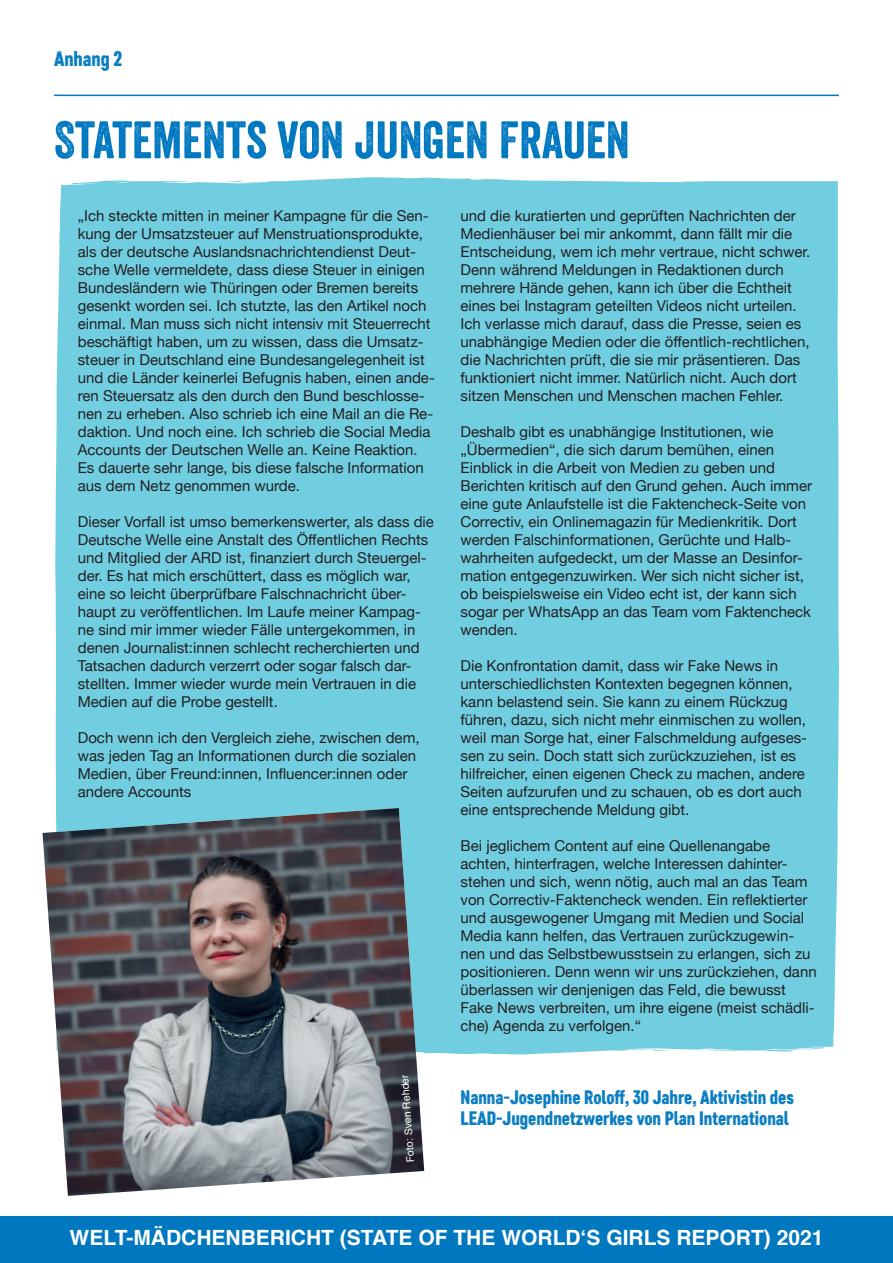
<style>
.page{position:relative;width:893px;height:1263px;background:#fff}
.page>*{position:absolute;margin:0;border:0;box-sizing:border-box;transform-origin:0 0}
.t1{font:51px "Veneer";color:#0078c0}
.t2{font:700 21px "Helvetica";color:#fff}
.t3{font:21px "Core Paint B3";color:#0078c0}
.t4{font:19.5px/21px "Core Paint B3";color:#0078c0}
.t5{font:15px/18px "Helvetica Neue";color:#231f20}
.t6{font:10.5px "Helvetica";color:#fff}
</style>
<div class="page">
<div style="left:0;top:1216px;width:893px;height:47px;background:#0078c0"></div>
<hr style="left:54px;top:95px;width:785px;height:1px;background:#0078c0">
<div style="left:55px;top:177px;width:784px;height:878px;background:#71cee1"></div>
<img style="left:43px;top:808px;width:381px;height:388px">
<h2 class="t3" style="left:54px;top:46px;width:70px">Anhang 2</h2>
<h1 class="t1" style="left:54px;top:109px;width:577px">STATEMENTS VON JUNGEN FRAUEN</h1>
<p class="t5" style="left:78px;top:206px;width:359px">„Ich steckte mitten in meiner Kampagne für die Sen&shy;kung der Umsatzsteuer auf Menstruationsprodukte, als der deutsche Auslandsnachrichtendienst Deut&shy;sche Welle vermeldete, dass diese Steuer in einigen Bundesländern wie Thüringen oder Bremen bereits gesenkt worden sei. Ich stutzte, las den Artikel noch einmal. Man muss sich nicht intensiv mit Steuerrecht beschäftigt haben, um zu wissen, dass die Umsatz&shy;steuer in Deutschland eine Bundesangelegenheit ist und die Länder keinerlei Befugnis haben, einen ande&shy;ren Steuersatz als den durch den Bund beschlosse&shy;nen zu erheben. Also schrieb ich eine Mail an die Re&shy;daktion. Und noch eine. Ich schrieb die Social Media Accounts der Deutschen Welle an. Keine Reaktion.<br>Es dauerte sehr lange, bis diese falsche Information aus dem Netz genommen wurde.</p>
<p class="t5" style="left:78px;top:512px;width:358px">Dieser Vorfall ist umso bemerkenswerter, als dass die Deutsche Welle eine Anstalt des Öffentlichen Rechts und Mitglied der ARD ist, finanziert durch Steuergel&shy;der. Es hat mich erschüttert, dass es möglich war, eine so leicht überprüfbare Falschnachricht über&shy;haupt zu veröffentlichen. Im Laufe meiner Kampag&shy;ne sind mir immer wieder Fälle untergekommen, in denen Journalist:innen schlecht recherchierten und Tatsachen dadurch verzerrt oder sogar falsch dar&shy;stellten. Immer wieder wurde mein Vertrauen in die Medien auf die Probe gestellt.</p>
<p class="t5" style="left:78px;top:728px;width:343px">Doch wenn ich den Vergleich ziehe, zwischen dem, was jeden Tag an Informationen durch die sozialen Medien, über Freund:innen, Influencer:innen oder andere Accounts</p>
<p class="t6" style="left:403px;top:1163px;width:90px;rotate:-94deg">Foto: Sven Rehder</p>
<p class="t5" style="left:460px;top:206px;width:351px">und die kuratierten und geprüften Nachrichten der Medienhäuser bei mir ankommt, dann fällt mir die Entscheidung, wem ich mehr vertraue, nicht schwer.<br>Denn während Meldungen in Redaktionen durch mehrere Hände gehen, kann ich über die Echtheit eines bei Instagram geteilten Videos nicht urteilen.<br>Ich verlasse mich darauf, dass die Presse, seien es unabhängige Medien oder die öffentlich-rechtlichen, die Nachrichten prüft, die sie mir präsentieren. Das funktioniert nicht immer. Natürlich nicht. Auch dort sitzen Menschen und Menschen machen Fehler.</p>
<p class="t5" style="left:460px;top:422px;width:353px">Deshalb gibt es unabhängige Institutionen, wie „Übermedien“, die sich darum bemühen, einen Einblick in die Arbeit von Medien zu geben und Berichten kritisch auf den Grund gehen. Auch immer eine gute Anlaufstelle ist die Faktencheck-Seite von Correctiv, ein Onlinemagazin für Medienkritik. Dort werden Falschinformationen, Gerüchte und Halb&shy;wahrheiten aufgedeckt, um der Masse an Desinfor&shy;mation entgegenzuwirken. Wer sich nicht sicher ist, ob beispielsweise ein Video echt ist, der kann sich sogar per WhatsApp an das Team vom Faktencheck wenden.</p>
<p class="t5" style="left:460px;top:656px;width:348px">Die Konfrontation damit, dass wir Fake News in unterschiedlichsten Kontexten begegnen können, kann belastend sein. Sie kann zu einem Rückzug führen, dazu, sich nicht mehr einmischen zu wollen, weil man Sorge hat, einer Falschmeldung aufgeses&shy;sen zu sein. Doch statt sich zurückzuziehen, ist es hilfreicher, einen eigenen Check zu machen, andere Seiten aufzurufen und zu schauen, ob es dort auch eine entsprechende Meldung gibt.</p>
<p class="t5" style="left:460px;top:836px;width:358px">Bei jeglichem Content auf eine Quellenangabe achten, hinterfragen, welche Interessen dahinter&shy;stehen und sich, wenn nötig, auch mal an das Team von Correctiv-Faktencheck wenden. Ein reflektierter und ausgewogener Umgang mit Medien und Social Media kann helfen, das Vertrauen zurückzugewin&shy;nen und das Selbstbewusstsein zu erlangen, sich zu positionieren. Denn wenn wir uns zurückziehen, dann überlassen wir denjenigen das Feld, die bewusst Fake News verbreiten, um ihre eigene (meist schädli&shy;che) Agenda zu verfolgen.“</p>
<h3 class="t4" style="left:460px;top:1087px;width:335px">Nanna-Josephine Roloff, 30 Jahre, Aktivistin des<br>LEAD-Jugendnetzwerkes von Plan International</h3>
<h2 class="t2" style="left:70px;top:1220px;width:755px">WELT-MÄDCHENBERICHT (STATE OF THE WORLD‘S GIRLS REPORT) 2021</h2>
</div>
